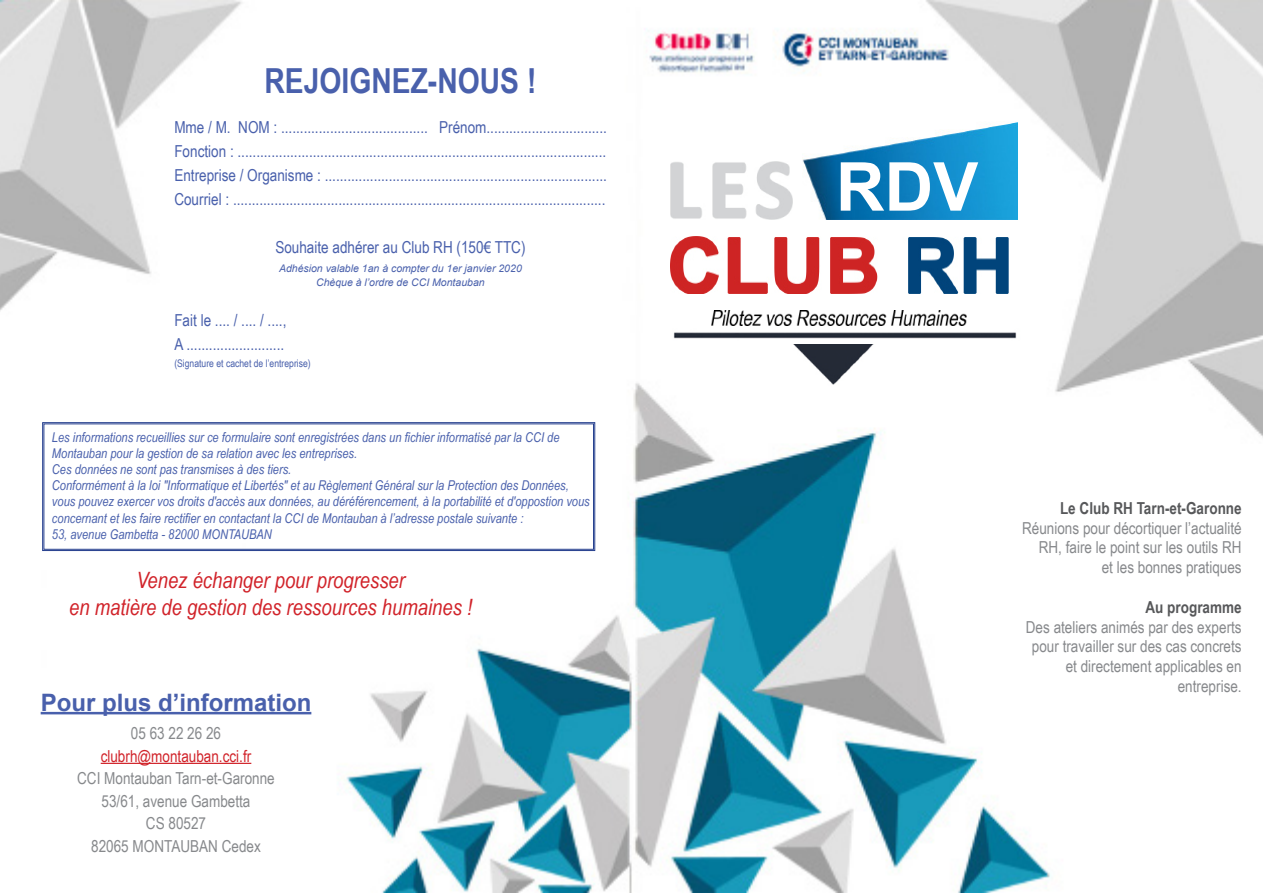
<style>
.page{position:relative;width:1263px;height:893px;background:#fff}
.page>*{position:absolute;margin:0;border:0;box-sizing:border-box;transform-origin:0 0}
.t1{font:700 67.5px "Arial";color:#fff}
.t2{font:700 34.5px "Arial Narrow";color:#4960ac}
.t3{font:700 24px "Arial";color:#4960ac}
.t4{font:italic 22.5px "Arial Narrow";color:#d1232a}
.t5{font:16.5px/24px "Arial Narrow";color:#4960ac}
.t6{font:16.5px "Arial Narrow";color:#87898c}
.t7{font:700 16.5px "Arial Narrow";color:#57585a}
.t8{font:16.5px "Arial Narrow";color:#d1232a}
.t9{font:italic 13.5px/16.2px "Arial Narrow";color:#4960ac}
.t10{font:italic 10.5px/13.5px "Arial";color:#4960ac;text-align:center}
.t11{font:10.5px "Arial Narrow";color:#4960ac}
</style>
<div class="page">
<img style="left:0;top:0;width:1263px;height:893px">
<svg style="left:42px;top:422px;width:553px;height:129px"></svg>
<hr style="left:41px;top:712px;width:270px;height:2px;background:#4960ac">
<hr style="left:101px;top:763px;width:150px;height:1px;background:#d1232a">
<img style="left:670px;top:161px;width:123px;height:58px">
<img style="left:670px;top:237px;width:338px;height:57px">
<img style="left:712px;top:310px;width:254px;height:16px">
<img style="left:660px;top:329px;width:372px;height:20px">
<img style="left:779px;top:344px;width:113px;height:44px">
<img style="left:803px;top:122px;width:214px;height:97px">
<p class="t2" style="left:264px;top:55px;width:273px">REJOIGNEZ-NOUS !</p>
<p class="t5" style="left:174px;top:114px;width:434px">Mme / M. NOM : ....................................... Prénom................................</p>
<p class="t5" style="left:174px;top:138px;width:433px">Fonction : ..................................................................................................</p>
<p class="t5" style="left:174px;top:162px;width:434px">Entreprise / Organisme : ...........................................................................<br>Courriel : ...................................................................................................</p>
<p class="t5" style="left:275px;top:234px;width:252px">Souhaite adhérer au Club RH (150€ TTC)</p>
<p class="t10" style="left:279px;top:262px;width:244px">Adhésion valable 1an à compter du 1er janvier 2020<br>Chèque à l’ordre de CCI Montauban</p>
<p class="t5" style="left:174px;top:308px;width:114px">Fait le .... / .... / ....,</p>
<p class="t5" style="left:174px;top:332px;width:111px">A ..........................</p>
<p class="t11" style="left:174px;top:355px;width:138px">(Signature et cachet de l’entreprise)</p>
<p class="t9" style="left:52px;top:428px;width:509px">Les informations recueillies sur ce formulaire sont enregistrées dans un fichier informatisé par la CCI de</p>
<p class="t9" style="left:52px;top:445px;width:307px">Montauban pour la gestion de sa relation avec les entreprises.</p>
<p class="t9" style="left:52px;top:461px;width:241px">Ces données ne sont pas transmises à des tiers.</p>
<p class="t9" style="left:52px;top:477px;width:539px">Conformément à la loi "Informatique et Libertés" et au Règlement Général sur la Protection des Données, vous pouvez exercer vos droits d'accès aux données, au déréférencement, à la portabilité et d'oppostion vous</p>
<p class="t9" style="left:52px;top:509px;width:473px">concernant et les faire rectifier en contactant la CCI de Montauban à l’adresse postale suivante :</p>
<p class="t9" style="left:52px;top:526px;width:221px">53, avenue Gambetta - 82000 MONTAUBAN</p>
<p class="t4" style="left:136px;top:564px;width:270px">Venez échanger pour progresser</p>
<p class="t4" style="left:69px;top:591px;width:405px">en matière de gestion des ressources humaines !</p>
<p class="t3" style="left:41px;top:685px;width:272px">Pour plus d’information</p>
<p class="t6" style="left:131px;top:721px;width:92px">05 63 22 26 26</p>
<p class="t8" style="left:101px;top:744px;width:152px">clubrh@montauban.cci.fr</p>
<p class="t6" style="left:77px;top:766px;width:199px">CCI Montauban Tarn-et-Garonne</p>
<p class="t6" style="left:102px;top:789px;width:150px">53/61, avenue Gambetta</p>
<p class="t6" style="left:146px;top:811px;width:62px">CS 80527</p>
<p class="t6" style="left:91px;top:834px;width:171px">82065 MONTAUBAN Cedex</p>
<p class="t1" style="left:836px;top:139px;width:144px">RDV</p>
<p class="t7" style="left:1060px;top:495px;width:183px">Le Club RH Tarn-et-Garonne</p>
<p class="t6" style="left:1022px;top:516px;width:221px">Réunions pour décortiquer l’actualité</p>
<p class="t6" style="left:1039px;top:535px;width:205px">RH, faire le point sur les outils RH</p>
<p class="t6" style="left:1102px;top:555px;width:141px">et les bonnes pratiques</p>
<p class="t7" style="left:1145px;top:594px;width:98px">Au programme</p>
<p class="t6" style="left:1026px;top:615px;width:217px">Des ateliers animés par des experts</p>
<p class="t6" style="left:1032px;top:634px;width:211px">pour travailler sur des cas concrets</p>
<p class="t6" style="left:1066px;top:654px;width:177px">et directement applicables en</p>
<p class="t6" style="left:1178px;top:674px;width:65px">entreprise.</p>
</div>
